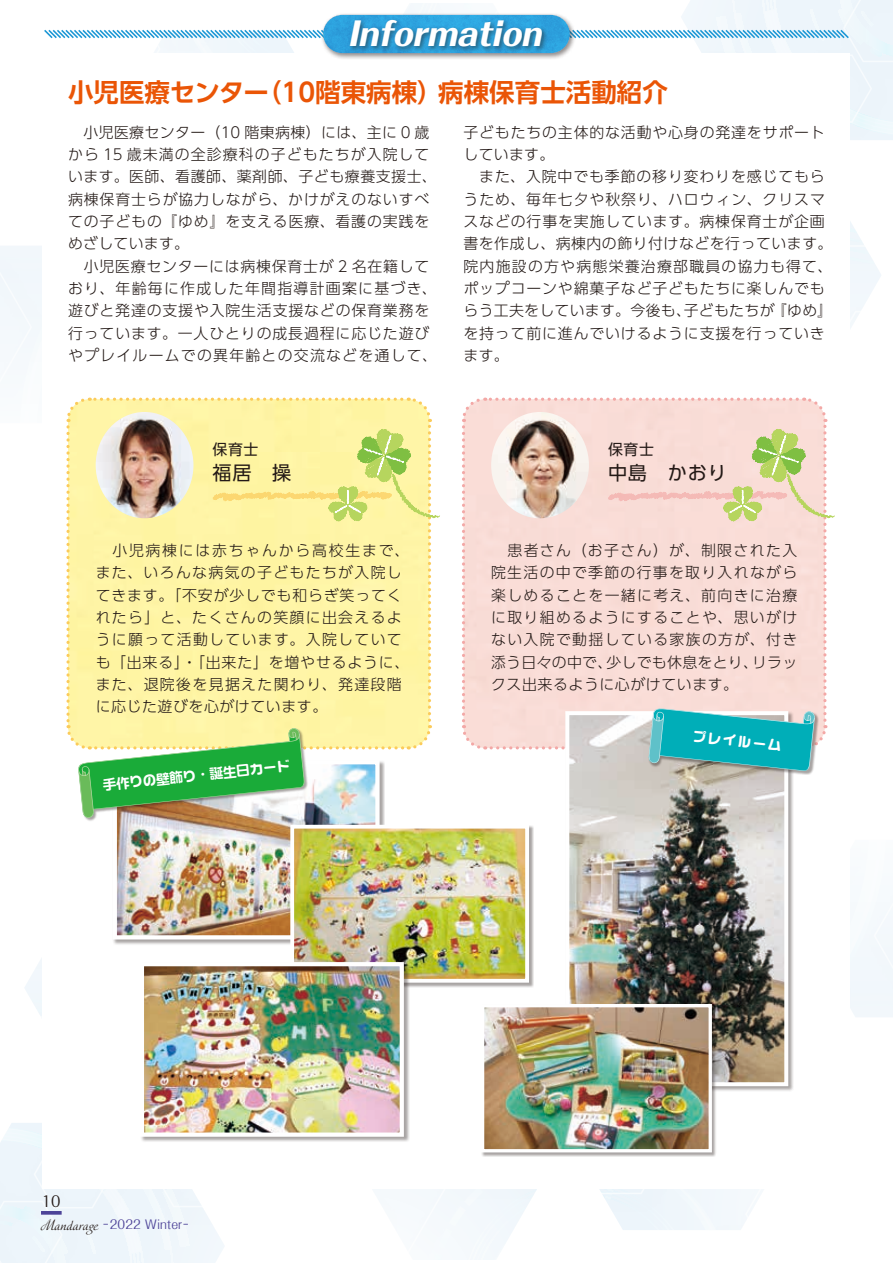
<style>
.page{position:relative;width:893px;height:1263px;background:#fff}
.page>*{position:absolute;margin:0;border:0;box-sizing:border-box;transform-origin:0 0}
.t1{font:800 31.95px "Folk Pro";color:#fff}
.t2{font:700 25.5px "UD Shin Go Pro De";color:#ea5506}
.t3{font:19.2px "UD Shin Go Pro";letter-spacing:.04em;color:#231916}
.t4{font:300 14.85px/22.4px "UD Shin Go Pro";letter-spacing:.06em;color:#231916}
.t5{font:300 14.85px/22.4px "UD Shin Go Pro";letter-spacing:.09em;color:#231916}
.t6{font:14.85px "UD Shin Go Pro";letter-spacing:.04em;color:#231916}
.t7{font:14.85px "Folk Pro";color:#231916}
.t8{font:13.5px "Logo Maru Std Extra";color:#fff}
.t9{font:12.15px "Folk Pro";color:#4d4398}
.s1{font-family:"Elina";color:#231916}
</style>
<div class="page">
<img style="left:0;top:0;width:893px;height:1263px">
<h1 class="t1" style="left:350px;top:7px;width:195px">Information</h1>
<h2 class="t2" style="left:68px;top:72px;width:601px">小児医療センター（10階東病棟）病棟保育士活動紹介</h2>
<p class="t4" style="left:68px;top:120px;width:370px">　小児医療センター（10 階東病棟）には、主に 0 歳から 15 歳未満の全診療科の子どもたちが入院しています。医師、看護師、薬剤師、子ども療養支援士、病棟保育士らが協力しながら、かけがえのないすべての子どもの『ゆめ』を支える医療、看護の実践をめざしています。<br>　小児医療センターには病棟保育士が 2 名在籍しており、年齢毎に作成した年間指導計画案に基づき、遊びと発達の支援や入院生活支援などの保育業務を行っています。一人ひとりの成長過程に応じた遊びやプレイルームでの異年齢との交流などを通して、</p>
<p class="t4" style="left:463px;top:120px;width:370px">子どもたちの主体的な活動や心身の発達をサポートしています。<br>　また、入院中でも季節の移り変わりを感じてもらうため、毎年七夕や秋祭り、ハロウィン、クリスマスなどの行事を実施しています。病棟保育士が企画書を作成し、病棟内の飾り付けなどを行っています。院内施設の方や病態栄養治療部職員の協力も得て、ポップコーンや綿菓子など子どもたちに楽しんでもらう工夫をしています。今後も、子どもたちが『ゆめ』を持って前に進んでいけるように支援を行っていきます。</p>
<p class="t6" style="left:213px;top:438px;width:47px">保育士</p>
<p class="t3" style="left:213px;top:458px;width:80px">福居　操</p>
<p class="t5" style="left:96px;top:539px;width:315px">　小児病棟には赤ちゃんから高校生まで、また、いろんな病気の子どもたちが入院してきます。「不安が少しでも和らぎ笑ってくれたら」と、たくさんの笑顔に出会えるように願って活動しています。入院していても「出来る」・「出来た」を増やせるように、また、退院後を見据えた関わり、発達段階に応じた遊びを心がけています。</p>
<p class="t8" style="left:102px;top:775px;width:189px;rotate:-6deg">手作りの壁飾り・誕生日カード</p>
<p class="t6" style="left:608px;top:438px;width:47px">保育士</p>
<p class="t3" style="left:608px;top:458px;width:120px">中島　かおり</p>
<p class="t4" style="left:491px;top:539px;width:308px;text-align:justify">　患者さん（お子さん）が、制限された入院生活の中で季節の行事を取り入れながら楽しめることを一緒に考え、前向きに治療に取り組めるようにすることや、思いがけない入院で動揺している家族の方が、付き添う日々の中で、少しでも休息をとり、リラックス出来るように心がけています。</p>
<p class="t8" style="left:694px;top:726px;width:90px;rotate:6deg">プレイルーム</p>
<p class="t7" style="left:42px;top:1189px;width:20px">10</p>
<p class="t9" style="left:41px;top:1214px;width:149px"><span class="s1">Mandarage</span> - 2022 Winter -</p>
</div>
